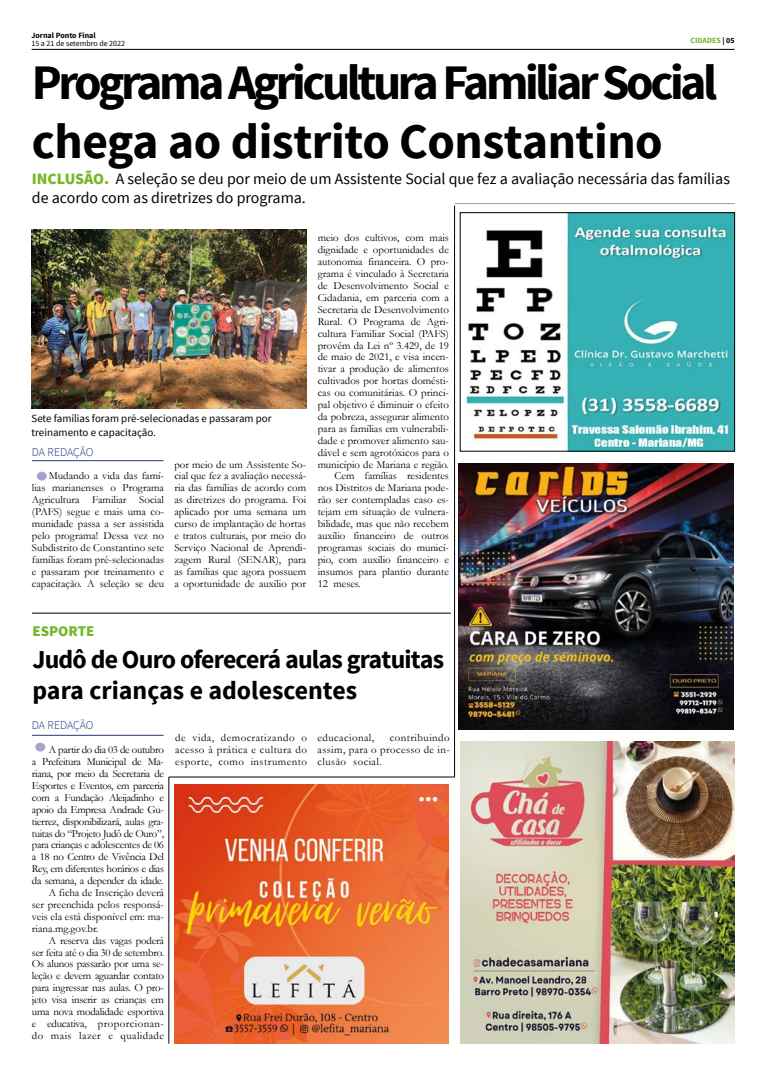
<style>
.page{position:relative;width:766px;height:1078px;background:#fff}
.page>*{position:absolute;margin:0;border:0;box-sizing:border-box;transform-origin:0 0}
.t1{font:700 49.6px/59.5px "Source Sans Pro";letter-spacing:-.07em;color:#000}
.t2{font:700 25.8px/30.9px "Source Sans Pro";letter-spacing:-.03em;color:#000}
.t3{font:15.9px/19px "Source Sans Pro";color:#000}
.t4{font:900 14.9px "Source Sans Pro";color:#76b82a}
.t5{font:300 11.9px "Source Sans Pro";letter-spacing:-.01em;color:#283583}
.t6{font:10.9px/11.9px "Garamond";color:#000;text-align:justify}
.t7{font:10.9px "Garamond";letter-spacing:-.03em;color:#000}
.t8{font:10.9px "Garamond";letter-spacing:-.02em;color:#000}
.t9{font:10.9px/13.1px "Source Sans Pro";color:#000}
.t10{font:10.9px "Garamond";letter-spacing:.04em;color:#000}
.t11{font:7.9px "Source Sans Pro";color:#000}
.t12{font:700 7.9px "Source Sans Pro";color:#000}
.t13{font:700 7.9px "Source Sans Pro";color:#76b82a}
.s1{color:#000}
.s2{font-weight:900;color:#76b82a}
</style>
<div class="page">
<hr style="left:32px;top:49px;width:702px;height:1px;background:#000">
<img style="left:460px;top:741px;width:274px;height:302px">
<img style="left:466px;top:214px;width:266px;height:235px">
<hr style="left:454px;top:205px;width:1px;height:571px;background:#000">
<img style="left:174px;top:784px;width:275px;height:259px">
<hr style="left:454px;top:203px;width:280px;height:1px;background:#9d9d9c">
<img style="left:458px;top:463px;width:275px;height:266px">
<hr style="left:32px;top:460px;width:131px;height:1px;background:#283583">
<div style="left:37px;top:471px;width:10px;height:9px;background:#a7a3cc;border-radius:50%"></div>
<img style="left:32px;top:229px;width:274px;height:179px">
<div style="left:35px;top:742px;width:10px;height:9px;background:#a7a3cc;border-radius:50%"></div>
<hr style="left:32px;top:612px;width:419px;height:1px;background:#000">
<hr style="left:32px;top:734px;width:132px;height:1px;background:#283583">
<hr style="left:169px;top:776px;width:1px;height:267px;background:#000">
<hr style="left:169px;top:776px;width:285px;height:1px;background:#000">
<p class="t12" style="left:31px;top:31px;width:66px">Jornal Ponto Final</p>
<p class="t11" style="left:31px;top:39px;width:95px">15 a 21 de setembro de 2022</p>
<p class="t13" style="left:690px;top:35px;width:46px">CIDADES <span class="s1">| 05</span></p>
<h1 class="t1" style="left:32px;top:54px;width:687px">Programa Agricultura Familiar Social chega ao distrito Constantino</h1>
<h3 class="t3" style="left:32px;top:169px;width:699px"><span class="s2">INCLUSÃO.</span> A seleção se deu por meio de um Assistente Social que fez a avaliação necessária das famílias de acordo com as diretrizes do programa.</h3>
<p class="t9" style="left:32px;top:412px;width:241px">Sete famílias foram pré-selecionadas e passaram por treinamento e capacitação.</p>
<p class="t5" style="left:32px;top:444px;width:63px">DA REDAÇÃO</p>
<p class="t6" style="left:32px;top:469px;width:134px;text-indent:17px">Mudando a vida das famí&shy;lias marianenses o Programa Agricultura Familiar Social (PAFS) segue e mais uma co&shy;munidade passa a ser assistida pelo programa! Dessa vez no Subdistrito de Constantino sete famílias foram pré-selecionadas e passaram por treinamento e capacitação. A seleção se deu</p>
<p class="t6" style="left:174px;top:458px;width:133px">por meio de um Assistente So&shy;cial que fez a avaliação necessá&shy;ria das famílias de acordo com as diretrizes do programa. Foi aplicado por uma semana um curso de implantação de hortas e tratos culturais, por meio do Serviço Nacional de Aprendi&shy;zagem Rural (SENAR), para as famílias que agora possuem a oportunidade de auxílio por</p>
<p class="t6" style="left:317px;top:232px;width:133px">meio dos cultivos, com mais</p>
<p class="t6" style="left:317px;top:243px;width:133px">dignidade e oportunidades de</p>
<p class="t6" style="left:317px;top:255px;width:133px">autonomia financeira. O pro-</p>
<p class="t6" style="left:317px;top:267px;width:133px">grama é vinculado à Secretaria</p>
<p class="t6" style="left:317px;top:279px;width:133px">de Desenvolvimento Social e</p>
<p class="t6" style="left:317px;top:291px;width:133px">Cidadania, em parceria com a</p>
<p class="t6" style="left:317px;top:303px;width:133px">Secretaria de Desenvolvimento</p>
<p class="t6" style="left:317px;top:315px;width:133px">Rural. O Programa de Agri-</p>
<p class="t6" style="left:317px;top:327px;width:133px">cultura Familiar Social (PAFS)</p>
<p class="t6" style="left:317px;top:339px;width:133px">provém da Lei nº 3.429, de 19</p>
<p class="t6" style="left:317px;top:350px;width:133px">de maio de 2021, e visa incen-</p>
<p class="t6" style="left:317px;top:362px;width:133px">tivar a produção de alimentos</p>
<p class="t6" style="left:317px;top:374px;width:133px">cultivados por hortas domésti-</p>
<p class="t6" style="left:317px;top:386px;width:133px">cas ou comunitárias. O princi-</p>
<p class="t6" style="left:317px;top:398px;width:133px">pal objetivo é diminuir o efeito</p>
<p class="t6" style="left:317px;top:410px;width:133px">da pobreza, assegurar alimento</p>
<p class="t6" style="left:317px;top:422px;width:133px">para as famílias em vulnerabili-</p>
<p class="t6" style="left:317px;top:434px;width:133px">dade e promover alimento sau-</p>
<p class="t6" style="left:317px;top:446px;width:133px">dável e sem agrotóxicos para o</p>
<p class="t6" style="left:317px;top:458px;width:133px">município de Mariana e região.</p>
<p class="t6" style="left:334px;top:469px;width:116px">Cem famílias residentes</p>
<p class="t6" style="left:317px;top:481px;width:133px">nos Distritos de Mariana pode-</p>
<p class="t6" style="left:317px;top:493px;width:133px">rão ser contempladas caso es-</p>
<p class="t6" style="left:317px;top:505px;width:133px">tejam em situação de vulnera-</p>
<p class="t6" style="left:317px;top:517px;width:133px">bilidade, mas que não recebem</p>
<p class="t6" style="left:317px;top:529px;width:133px">auxílio financeiro de outros</p>
<p class="t6" style="left:317px;top:541px;width:133px">programas sociais do municí-</p>
<p class="t6" style="left:317px;top:553px;width:133px">pio, com auxílio financeiro e</p>
<p class="t6" style="left:317px;top:565px;width:133px">insumos para plantio durante</p>
<p class="t6" style="left:317px;top:576px;width:45px">12 meses.</p>
<h3 class="t4" style="left:32px;top:621px;width:63px">ESPORTE</h3>
<h2 class="t2" style="left:32px;top:644px;width:413px">Judô de Ouro oferecerá aulas gratuitas para crianças e adolescentes</h2>
<p class="t5" style="left:32px;top:718px;width:63px">DA REDAÇÃO</p>
<p class="t7" style="left:49px;top:742px;width:117px">A partir do dia 03 de outubro</p>
<p class="t7" style="left:32px;top:754px;width:134px">a Prefeitura Municipal de Ma-</p>
<p class="t7" style="left:32px;top:766px;width:134px">riana, por meio da Secretaria de</p>
<p class="t7" style="left:32px;top:778px;width:134px">Esportes e Eventos, em parceria</p>
<p class="t7" style="left:32px;top:789px;width:134px">com a Fundação Aleijadinho e</p>
<p class="t7" style="left:32px;top:801px;width:134px">apoio da Empresa Andrade Gu-</p>
<p class="t7" style="left:32px;top:813px;width:134px">tierrez, disponibilizará, aulas gra-</p>
<p class="t7" style="left:32px;top:825px;width:134px">tuitas do “Projeto Judô de Ouro”,</p>
<p class="t7" style="left:32px;top:837px;width:134px">para crianças e adolescentes de 06</p>
<p class="t7" style="left:32px;top:849px;width:134px">a 18 no Centro de Vivência Del</p>
<p class="t7" style="left:32px;top:861px;width:134px">Rey, em diferentes horários e dias</p>
<p class="t7" style="left:32px;top:873px;width:133px">da semana, a depender da idade.</p>
<p class="t6" style="left:49px;top:886px;width:117px">A ficha de Inscrição deverá</p>
<p class="t6" style="left:32px;top:898px;width:134px">ser preenchida pelos responsá-</p>
<p class="t6" style="left:32px;top:910px;width:134px">veis ela está disponível em: ma-</p>
<p class="t6" style="left:32px;top:921px;width:68px">riana.mg.gov.br.</p>
<p class="t8" style="left:49px;top:932px;width:117px">A reserva das vagas poderá</p>
<p class="t8" style="left:32px;top:944px;width:134px">ser feita até o dia 30 de setembro.</p>
<p class="t8" style="left:32px;top:956px;width:134px">Os alunos passarão por uma se-</p>
<p class="t8" style="left:32px;top:968px;width:134px">leção e devem aguardar contato</p>
<p class="t8" style="left:32px;top:980px;width:134px">para ingressar nas aulas. O pro-</p>
<p class="t8" style="left:32px;top:992px;width:134px">jeto visa inserir as crianças em</p>
<p class="t8" style="left:32px;top:1004px;width:134px">uma nova modalidade esportiva</p>
<p class="t10" style="left:32px;top:1015px;width:134px">e educativa, proporcionan-</p>
<p class="t10" style="left:32px;top:1027px;width:134px">do mais lazer e qualidade</p>
<p class="t6" style="left:317px;top:731px;width:134px;text-indent:72px">contribuindo assim, para o processo de in&shy;clusão social.</p>
<p class="t6" style="left:175px;top:731px;width:133px">de vida, democratizando o acesso à prática e cultura do esporte, como instrumento</p>
<p class="t10" style="left:317px;top:730px;width:58px">educacional,</p>
</div>
